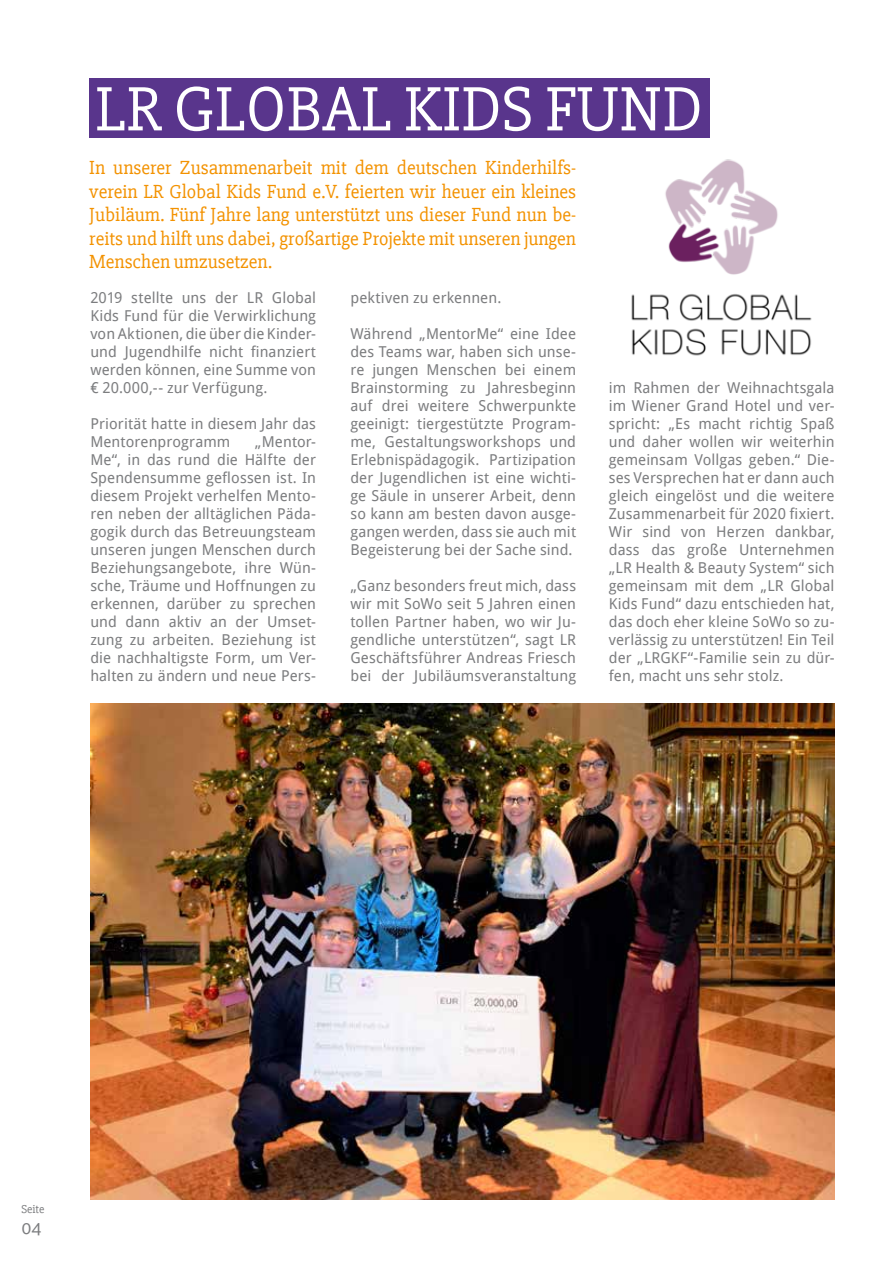
<style>
.page{position:relative;width:893px;height:1263px;background:#fff}
.page>*{position:absolute;margin:0;border:0;box-sizing:border-box;transform-origin:0 0}
.t1{font:64.65px "Slabo 27 px";color:#fff}
.t2{font:19.5px/23.4px "Slabo 27 px";color:#f39200;text-align:justify}
.t3{font:19.5px "Slabo 27 px";color:#7c7d7f}
.t4{font:15px/18px "Droid Sans";letter-spacing:.005em;color:#7c7d7f;text-align:justify}
.t5{font:12px "Slabo 27 px";color:#7c7d7f}
</style>
<div class="page">
<img style="left:90px;top:703px;width:745px;height:496px">
<div style="left:89px;top:78px;width:621px;height:60px;background:#59358c"></div>
<img style="left:631px;top:159px;width:181px;height:197px">
<h1 class="t1" style="left:95px;top:71px;width:610px">LR GLOBAL KIDS FUND</h1>
<p class="t2" style="left:89px;top:156px;width:488px">In unserer Zusammenarbeit mit dem deutschen Kinderhilfs&shy;verein LR Global Kids Fund e.V. feierten wir heuer ein kleines Jubiläum. Fünf Jahre lang unterstützt uns dieser Fund nun be&shy;reits und hilft uns dabei, großartige Projekte mit unseren jungen Menschen umzusetzen.</p>
<p class="t4" style="left:90px;top:288px;width:227px">2019 stellte uns der LR Global Kids Fund für die Verwirklichung von Aktionen, die über die Kinder&shy;und Jugendhilfe nicht finanziert werden können, eine Summe von € 20.000,-- zur Verfügung.</p>
<p class="t4" style="left:90px;top:414px;width:227px">Priorität hatte in diesem Jahr das<br>Mentorenprogramm</p>
<p class="t4" style="left:90px;top:432px;width:227px;text-indent:165px">„Mentor-Me“, in das rund die Hälfte der Spendensumme geflossen ist. In diesem Projekt verhelfen Mento&shy;ren neben der alltäglichen Päda&shy;gogik durch das Betreuungsteam unseren jungen Menschen durch Beziehungsangebote, ihre Wün&shy;sche, Träume und Hoffnungen zu erkennen, darüber zu sprechen und dann aktiv an der Umset&shy;zung zu arbeiten. Beziehung ist die nachhaltigste Form, um Ver&shy;halten zu ändern und neue Pers-</p>
<p class="t4" style="left:350px;top:288px;width:152px">pektiven zu erkennen.</p>
<p class="t4" style="left:350px;top:324px;width:227px">Während „MentorMe“ eine Idee des Teams war, haben sich unse&shy;re jungen Menschen bei einem Brainstorming zu Jahresbeginn auf drei weitere Schwerpunkte geeinigt: tiergestützte Program&shy;me, Gestaltungsworkshops und Erlebnispädagogik. Partizipation der Jugendlichen ist eine wichti&shy;ge Säule in unserer Arbeit, denn so kann am besten davon ausge&shy;gangen werden, dass sie auch mit Begeisterung bei der Sache sind.</p>
<p class="t4" style="left:350px;top:576px;width:227px">„Ganz besonders freut mich, dass wir mit SoWo seit 5 Jahren einen tollen Partner haben, wo wir Ju&shy;gendliche unterstützen“, sagt LR Geschäftsführer Andreas Friesch bei der Jubiläumsveranstaltung</p>
<p class="t4" style="left:609px;top:378px;width:227px">im Rahmen der Weihnachtsgala im Wiener Grand Hotel und ver&shy;spricht: „Es macht richtig Spaß und daher wollen wir weiterhin gemeinsam Vollgas geben.“ Die&shy;ses Versprechen hat er dann auch gleich eingelöst und die weitere Zusammenarbeit für 2020 fixiert.<br>Wir sind von Herzen dankbar, dass das große Unternehmen „LR Health &amp; Beauty System“ sich gemeinsam mit dem „LR Global Kids Fund“ dazu entschieden hat, das doch eher kleine SoWo so zu&shy;verlässig zu unterstützen! Ein Teil der „LRGKF“-Familie sein zu dür&shy;fen, macht uns sehr stolz.</p>
<p class="t5" style="left:21px;top:1202px;width:25px">Seite</p>
<h2 class="t3" style="left:21px;top:1216px;width:22px">04</h2>
</div>
